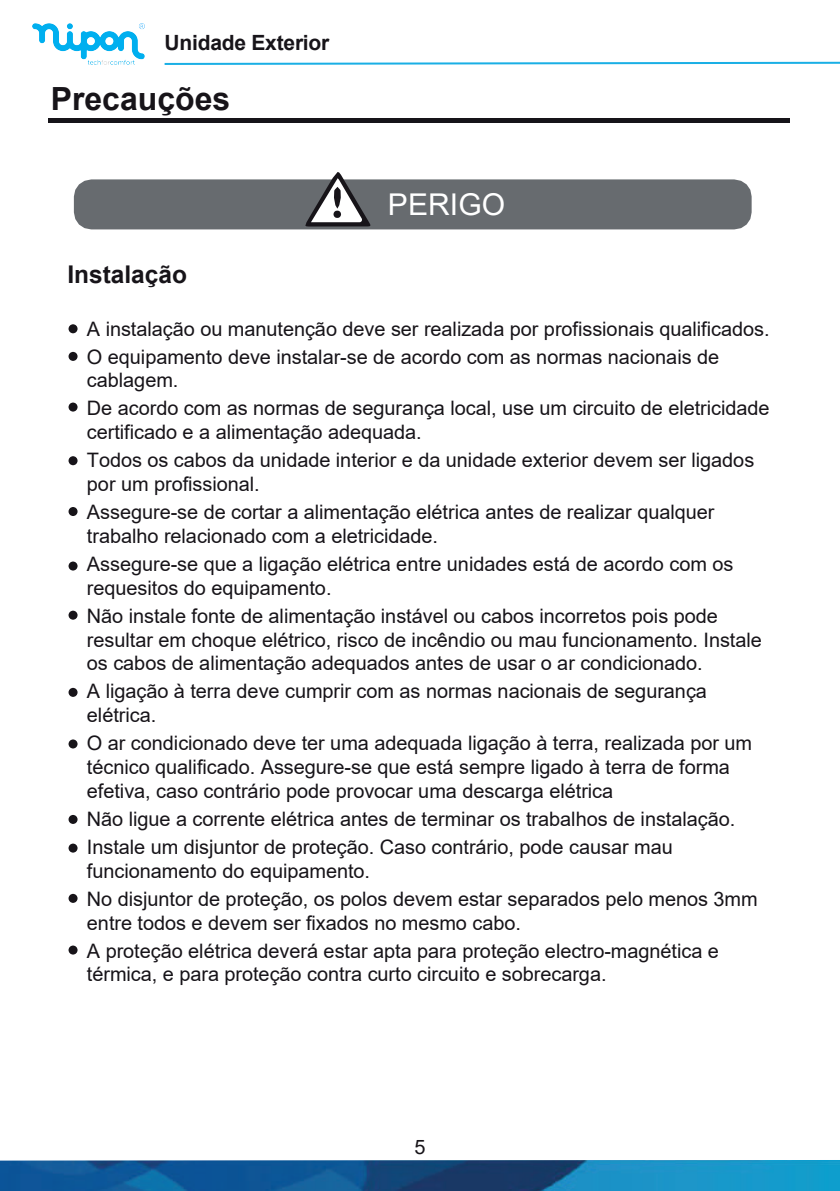
<style>
.page{position:relative;width:840px;height:1191px;background:#fff}
.page>*{position:absolute;margin:0;border:0;box-sizing:border-box;transform-origin:0 0}
.t1{font:700 32px "Arial";color:#171419}
.t2{font:30px "Arial";letter-spacing:.005em;color:#fff}
.t3{font:700 24.4px "Arial";color:#171419}
.t4{font:700 21px "Arial";letter-spacing:-.01em;color:#171419}
.t5{font:20px/28px "Arial";letter-spacing:-.005em;color:#171419}
</style>
<div class="page">
<img style="left:0;top:1160px;width:839px;height:31px">
<svg style="left:164px;top:61px;width:675px;height:4px"></svg>
<div style="left:68px;top:324px;width:9px;height:9px;background:#171419;border-radius:50%"></div>
<div style="left:68px;top:352px;width:9px;height:9px;background:#171419;border-radius:50%"></div>
<div style="left:68px;top:402px;width:9px;height:9px;background:#171419;border-radius:50%"></div>
<div style="left:68px;top:456px;width:9px;height:9px;background:#171419;border-radius:50%"></div>
<div style="left:68px;top:507px;width:9px;height:9px;background:#171419;border-radius:50%"></div>
<div style="left:68px;top:561px;width:9px;height:9px;background:#171419;border-radius:50%"></div>
<div style="left:68px;top:688px;width:9px;height:9px;background:#171419;border-radius:50%"></div>
<div style="left:68px;top:610px;width:9px;height:9px;background:#171419;border-radius:50%"></div>
<div style="left:68px;top:739px;width:9px;height:9px;background:#171419;border-radius:50%"></div>
<div style="left:68px;top:815px;width:9px;height:9px;background:#171419;border-radius:50%"></div>
<div style="left:68px;top:894px;width:9px;height:9px;background:#171419;border-radius:50%"></div>
<div style="left:68px;top:843px;width:9px;height:9px;background:#171419;border-radius:50%"></div>
<div style="left:68px;top:945px;width:9px;height:9px;background:#171419;border-radius:50%"></div>
<svg style="left:74px;top:172px;width:677px;height:57px"></svg>
<hr style="left:49px;top:119px;width:739px;height:3px;background:#161419">
<img style="left:33px;top:23px;width:111px;height:42px">
<p class="t4" style="left:164px;top:28px;width:166px">Unidade Exterior</p>
<h1 class="t1" style="left:51px;top:76px;width:181px">Precauções</h1>
<h2 class="t2" style="left:387px;top:184px;width:119px">PERIGO</h2>
<p class="t3" style="left:67px;top:257px;width:121px">Instalação</p>
<p class="t5" style="left:87px;top:314px;width:683px">A instalação ou manutenção deve ser realizada por profissionais qualificados.<br>O equipamento deve instalar-se de acordo com as normas nacionais de</p>
<p class="t5" style="left:87px;top:366px;width:683px">cablagem.<br>De acordo com as normas de segurança local, use um circuito de eletricidade</p>
<p class="t5" style="left:87px;top:418px;width:668px">certificado e a alimentação adequada.<br>Todos os cabos da unidade interior e da unidade exterior devem ser ligados</p>
<p class="t5" style="left:87px;top:470px;width:628px">por um profissional.<br>Assegure-se de cortar a alimentação elétrica antes de realizar qualquer</p>
<p class="t5" style="left:87px;top:522px;width:647px">trabalho relacionado com a eletricidade.<br>Assegure-se que a ligação elétrica entre unidades está de acordo com os</p>
<p class="t5" style="left:87px;top:573px;width:632px">requesitos do equipamento.<br>Não instale fonte de alimentação instável ou cabos incorretos pois pode</p>
<p class="t5" style="left:87px;top:627px;width:676px;line-height:24px">resultar em choque elétrico, risco de incêndio ou mau funcionamento. Instale os cabos de alimentação adequados antes de usar o ar condicionado.</p>
<p class="t5" style="left:87px;top:679px;width:621px;line-height:24px">A ligação à terra deve cumprir com as normas nacionais de segurança elétrica.</p>
<p class="t5" style="left:87px;top:731px;width:666px;line-height:24px">O ar condicionado deve ter uma adequada ligação à terra, realizada por um técnico qualificado. Assegure-se que está sempre ligado à terra de forma efetiva, caso contrário pode provocar uma descarga elétrica</p>
<p class="t5" style="left:87px;top:805px;width:649px">Não ligue a corrente elétrica antes de terminar os trabalhos de instalação.<br>Instale um disjuntor de proteção. Caso contrário, pode causar mau</p>
<p class="t5" style="left:87px;top:856px;width:672px">funcionamento do equipamento.<br>No disjuntor de proteção, os polos devem estar separados pelo menos 3mm</p>
<p class="t5" style="left:87px;top:908px;width:633px">entre todos e devem ser fixados no mesmo cabo.<br>A proteção elétrica deverá estar apta para proteção electro-magnética e</p>
<p class="t5" style="left:87px;top:960px;width:521px">térmica, e para proteção contra curto circuito e sobrecarga.</p>
<p class="t5" style="left:414px;top:1132px;width:13px">5</p>
</div>
